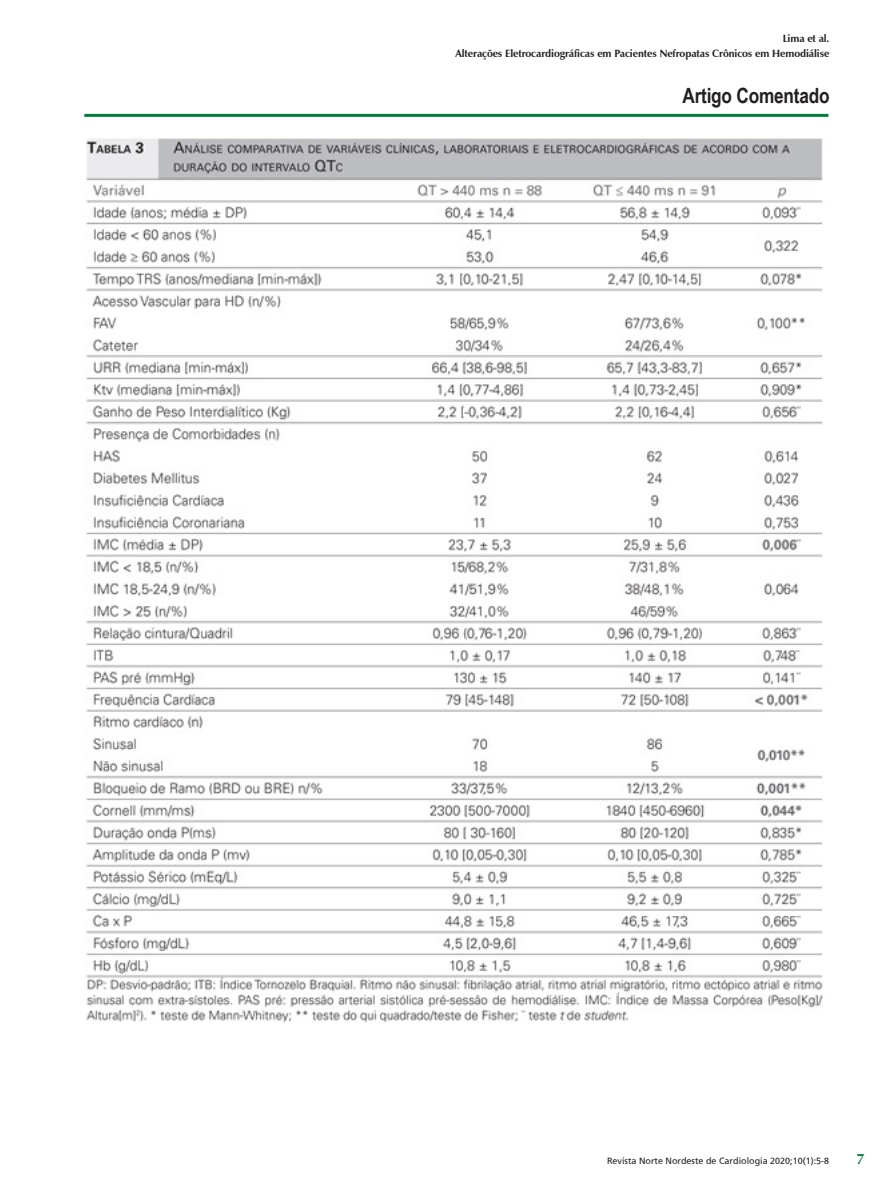
<style>
.page{position:relative;width:893px;height:1191px;background:#fff}
.page>*{position:absolute;margin:0;border:0;box-sizing:border-box;transform-origin:0 0}
.t1{font:700 21px "Arial Narrow";letter-spacing:-.01em;color:#231f20}
.t2{font:700 15px "Zapf Humanist 601 BT";color:#007e3d}
.t3{font:700 10.5px/15px "Zapf Humanist 601 BT";letter-spacing:-.01em;color:#231f20;text-align:right}
.t4{font:9px "Frutiger";color:#231f20}
</style>
<div class="page">
<hr style="left:84px;top:114px;width:744px;height:3px;background:#007e3d">
<img style="left:86px;top:138px;width:737px;height:885px">
<p class="t3" style="left:456px;top:31px;width:375px">Lima et al.<br>Alterações Eletrocardiográficas em Pacientes Nefropatas Crônicos em Hemodiálise</p>
<h1 class="t1" style="left:682px;top:79px;width:149px">Artigo Comentado</h1>
<p class="t4" style="left:607px;top:1155px;width:224px">Revista Norte Nordeste de Cardiologia 2020;10(1):5-8</p>
<h2 class="t2" style="left:856px;top:1149px;width:10px">7</h2>
</div>
